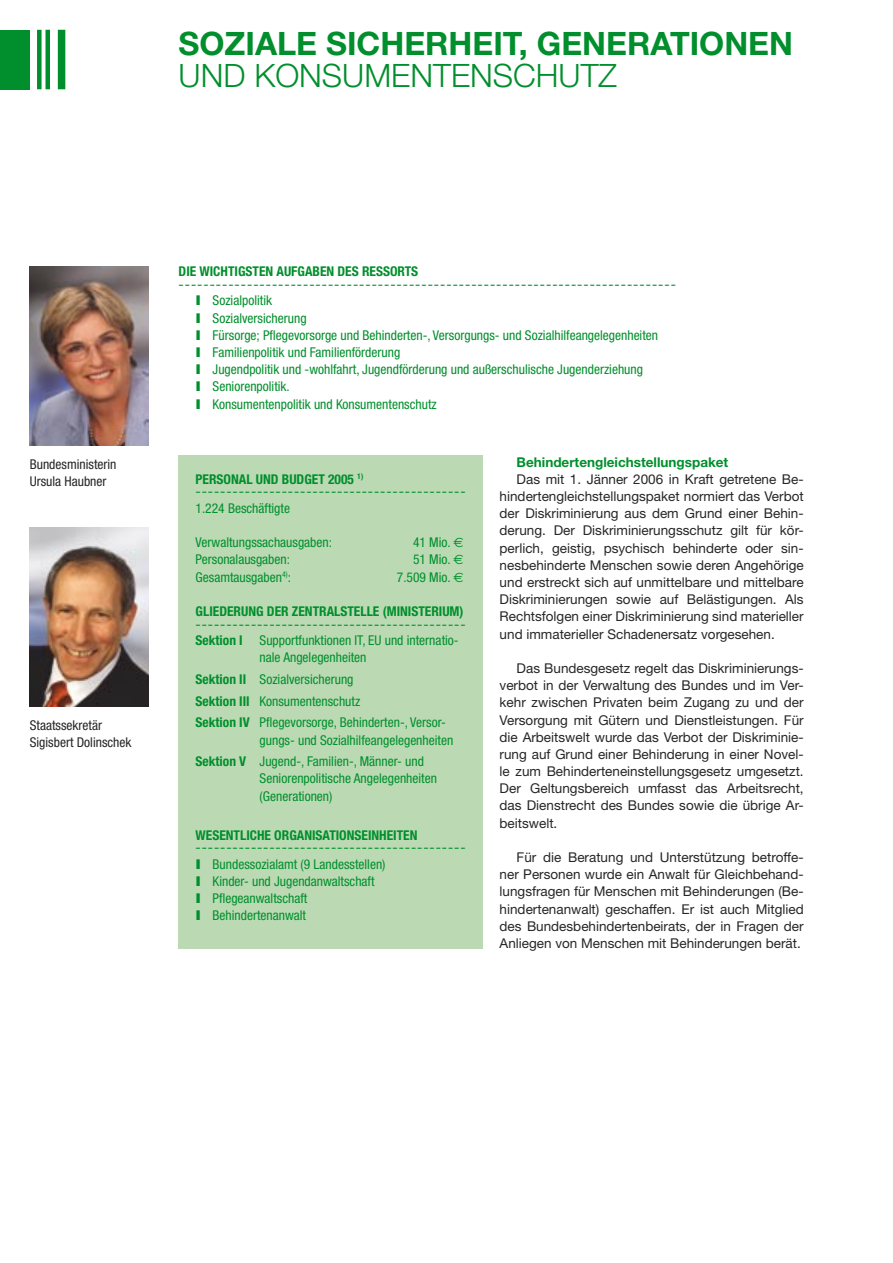
<style>
.page{position:relative;width:893px;height:1263px;background:#fff}
.page>*{position:absolute;margin:0;border:0;box-sizing:border-box;transform-origin:0 0}
.t1{font:700 32.25px "Helvetica Neue";color:#008f2c}
.t2{font:300 32.25px "Helvetica Neue";color:#008f2c}
.t3{font:13.5px/17.2px "Helvetica Neue";color:#262628;text-align:justify}
.t4{font:condensed 13.5px/17.1px "Helvetica Neue";color:#008f2c}
.t5{font:13.5px/12.8px "Helvetica Neue";color:#008f2c}
.t6{font:700 condensed 13.5px "Helvetica Neue";color:#008f2c}
.t7{font:condensed 13.5px/17.2px "Helvetica Neue";color:#262628}
.t8{font:700 13.5px "Helvetica Neue";color:#008f2c}
.s1{font-stretch:normal}
.s2{font-weight:800;font-stretch:normal}
.s3{font-weight:700;font-stretch:condensed}
.s4{font-family:"Euro Sans";font-stretch:normal}
.s5{font-weight:700}
</style>
<div class="page">
<div style="left:0;top:30px;width:30px;height:59px;background:#008f2c"></div>
<div style="left:37px;top:30px;width:5px;height:59px;background:#008f2c"></div>
<div style="left:45px;top:30px;width:5px;height:59px;background:#008f2c"></div>
<div style="left:58px;top:30px;width:7px;height:59px;background:#008f2c"></div>
<div style="left:179px;top:455px;width:304px;height:494px;background:#bbdab4"></div>
<img style="left:30px;top:267px;width:119px;height:178px">
<img style="left:30px;top:527px;width:119px;height:179px">
<h1 class="t1" style="left:179px;top:24px;width:616px">SOZIALE SICHERHEIT, GENERATIONEN</h1>
<h1 class="t2" style="left:179px;top:56px;width:440px">UND KONSUMENTENSCHUTZ</h1>
<p class="t7" style="left:30px;top:455px;width:88px">Bundesministerin<br>Ursula Haubner</p>
<p class="t7" style="left:30px;top:716px;width:103px">Staatssekretär<br>Sigisbert Dolinschek</p>
<p class="t6" style="left:179px;top:263px;width:241px">DIE WICHTIGSTEN AUFGABEN DES RESSORTS</p>
<p class="t4" style="left:196px;top:276px;width:482px;text-indent:-17px"><span class="s1">-------------------------------------------------------------------------------- </span><span class="s2">I</span> Sozialpolitik<br><span class="s2">I</span> Sozialversicherung<br><span class="s2">I</span> Fürsorge; Pflegevorsorge und Behinderten-, Versorgungs- und Sozialhilfeangelegenheiten<br><span class="s2">I</span> Familienpolitik und Familienförderung<br><span class="s2">I</span> Jugendpolitik und -wohlfahrt, Jugendförderung und außerschulische Jugenderziehung<br><span class="s2">I</span> Seniorenpolitik.<br><span class="s2">I</span> Konsumentenpolitik und Konsumentenschutz</p>
<p class="t5" style="left:196px;top:472px;width:271px"><span class="s3">PERSONAL UND BUDGET 2005</span> <sup>1) </sup>--------------------------------------------</p>
<p class="t4" style="left:196px;top:499px;width:96px">1.224 Beschäftigte</p>
<p class="t4" style="left:196px;top:534px;width:138px">Verwaltungssachausgaben:</p>
<p class="t4" style="left:413px;top:534px;width:52px">41 Mio. <span class="s4">€</span></p>
<p class="t4" style="left:196px;top:551px;width:96px">Personalausgaben:</p>
<p class="t4" style="left:413px;top:551px;width:52px">51 Mio. <span class="s4">€</span></p>
<p class="t4" style="left:196px;top:568px;width:97px">Gesamtausgaben<sup>4)</sup>:</p>
<p class="t4" style="left:397px;top:568px;width:68px">7.509 Mio. <span class="s4">€</span></p>
<p class="t6" style="left:196px;top:603px;width:269px">GLIEDERUNG DER ZENTRALSTELLE (MINISTERIUM)</p>
<p class="t5" style="left:196px;top:617px;width:271px">--------------------------------------------</p>
<p class="t4" style="left:196px;top:632px;width:265px"><span class="s5">Sektion I</span> Supportfunktionen IT, EU und internatio-</p>
<p class="t4" style="left:260px;top:649px;width:108px">nale Angelegenheiten</p>
<p class="t4" style="left:196px;top:668px;width:252px;line-height:21.8px"><span class="s5">Sektion II</span> Sozialversicherung<br><span class="s5">Sektion III</span> Konsumentenschutz<br><span class="s5">Sektion IV</span> Pflegevorsorge, Behinderten-, Versor-</p>
<p class="t4" style="left:196px;top:729px;width:259px;line-height:21.8px;text-indent:64px">gungs- und Sozialhilfeangelegenheiten<br><span class="s5">Sektion V</span> Jugend-, Familien-, Männer- und</p>
<p class="t4" style="left:260px;top:770px;width:179px">Seniorenpolitische Angelegenheiten (Generationen)</p>
<p class="t6" style="left:196px;top:826px;width:223px">WESENTLICHE ORGANISATIONSEINHEITEN</p>
<p class="t4" style="left:196px;top:839px;width:271px"><span class="s1">-------------------------------------------- </span><span class="s2">I</span> Bundessozialamt (9 Landesstellen)<br><span class="s2">I</span> Kinder- und Jugendanwaltschaft<br><span class="s2">I</span> Pflegeanwaltschaft<br><span class="s2">I</span> Behindertenanwalt</p>
<p class="t8" style="left:517px;top:453px;width:213px">Behindertengleichstellungspaket</p>
<p class="t3" style="left:500px;top:470px;width:306px;text-indent:17px">Das mit 1. Jänner 2006 in Kraft getretene Be&shy;hindertengleichstellungspaket normiert das Verbot der Diskriminierung aus dem Grund einer Behin&shy;derung. Der Diskriminierungsschutz gilt für kör&shy;perlich, geistig, psychisch behinderte oder sin&shy;nesbehinderte Menschen sowie deren Angehörige und erstreckt sich auf unmittelbare und mittelbare Diskriminierungen sowie auf Belästigungen. Als Rechtsfolgen einer Diskriminierung sind materieller und immaterieller Schadenersatz vorgesehen.</p>
<p class="t3" style="left:500px;top:659px;width:306px;text-indent:17px">Das Bundesgesetz regelt das Diskriminierungs&shy;verbot in der Verwaltung des Bundes und im Ver&shy;kehr zwischen Privaten beim Zugang zu und der Versorgung mit Gütern und Dienstleistungen. Für die Arbeitswelt wurde das Verbot der Diskriminie&shy;rung auf Grund einer Behinderung in einer Novel&shy;le zum Behinderteneinstellungsgesetz umgesetzt.<br>Der Geltungsbereich umfasst das Arbeitsrecht, das Dienstrecht des Bundes sowie die übrige Ar&shy;beitswelt.</p>
<p class="t3" style="left:500px;top:848px;width:306px;text-indent:17px">Für die Beratung und Unterstützung betroffe&shy;ner Personen wurde ein Anwalt für Gleichbehand&shy;lungsfragen für Menschen mit Behinderungen (Be&shy;hindertenanwalt) geschaffen. Er ist auch Mitglied des Bundesbehindertenbeirats, der in Fragen der Anliegen von Menschen mit Behinderungen berät.</p>
</div>
